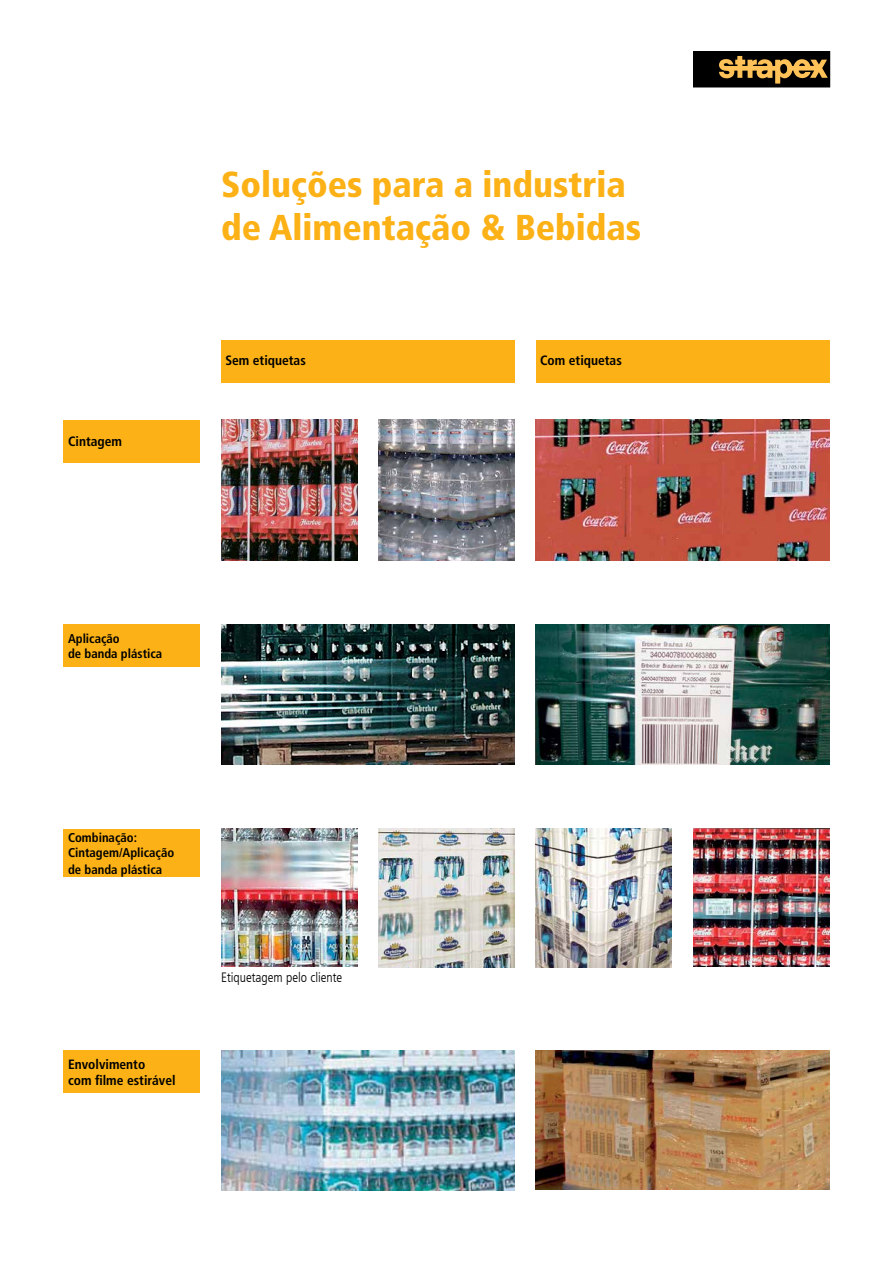
<style>
.page{position:relative;width:893px;height:1263px;background:#fff}
.page>*{position:absolute;margin:0;border:0;box-sizing:border-box;transform-origin:0 0}
.t1{font:900 condensed 36px "Frutiger LT Com";color:#fcb116}
.t2{font:700 condensed 13.5px "Frutiger LT Com";color:#000}
.t3{font:300 condensed 13.5px "Frutiger LT Com";color:#000}
.t4{font:700 condensed 12.75px "Frutiger LT Com";color:#000}
</style>
<div class="page">
<img style="left:221px;top:420px;width:136px;height:140px">
<img style="left:378px;top:420px;width:136px;height:140px">
<img style="left:536px;top:420px;width:293px;height:140px">
<img style="left:536px;top:624px;width:293px;height:141px">
<img style="left:221px;top:624px;width:293px;height:141px">
<img style="left:536px;top:1050px;width:293px;height:139px">
<img style="left:221px;top:1050px;width:294px;height:141px">
<img style="left:693px;top:829px;width:136px;height:137px">
<img style="left:221px;top:829px;width:136px;height:137px">
<img style="left:536px;top:829px;width:136px;height:139px">
<img style="left:378px;top:829px;width:137px;height:139px">
<div style="left:221px;top:340px;width:293px;height:43px;background:#fcb116"></div>
<div style="left:536px;top:340px;width:293px;height:43px;background:#fcb116"></div>
<div style="left:64px;top:420px;width:136px;height:42px;background:#fcb116"></div>
<div style="left:64px;top:624px;width:136px;height:43px;background:#fcb116"></div>
<div style="left:64px;top:1050px;width:136px;height:43px;background:#fcb116"></div>
<div style="left:64px;top:829px;width:136px;height:48px;background:#fcb116"></div>
<div style="left:693px;top:51px;width:137px;height:36px;background:#000"></div>
<svg style="left:719px;top:56px;width:109px;height:28px"></svg>
<p class="t2" style="left:68px;top:434px;width:56px">Cintagem</p>
<p class="t1" style="left:221px;top:163px;width:406px">Soluções para a industria</p>
<p class="t1" style="left:221px;top:206px;width:422px">de Alimentação &amp; Bebidas</p>
<p class="t2" style="left:225px;top:352px;width:82px">Sem etiquetas</p>
<p class="t2" style="left:540px;top:352px;width:83px">Com etiquetas</p>
<p class="t4" style="left:68px;top:631px;width:53px">Aplicação</p>
<p class="t4" style="left:68px;top:646px;width:96px">de banda plástica</p>
<p class="t4" style="left:68px;top:830px;width:70px">Combinação:</p>
<p class="t4" style="left:68px;top:845px;width:108px">Cintagem/Aplicação</p>
<p class="t4" style="left:68px;top:862px;width:96px">de banda plástica</p>
<p class="t2" style="left:68px;top:1056px;width:79px">Envolvimento</p>
<p class="t2" style="left:68px;top:1072px;width:109px">com filme estirável</p>
<p class="t3" style="left:221px;top:970px;width:123px">Etiquetagem pelo cliente</p>
</div>
